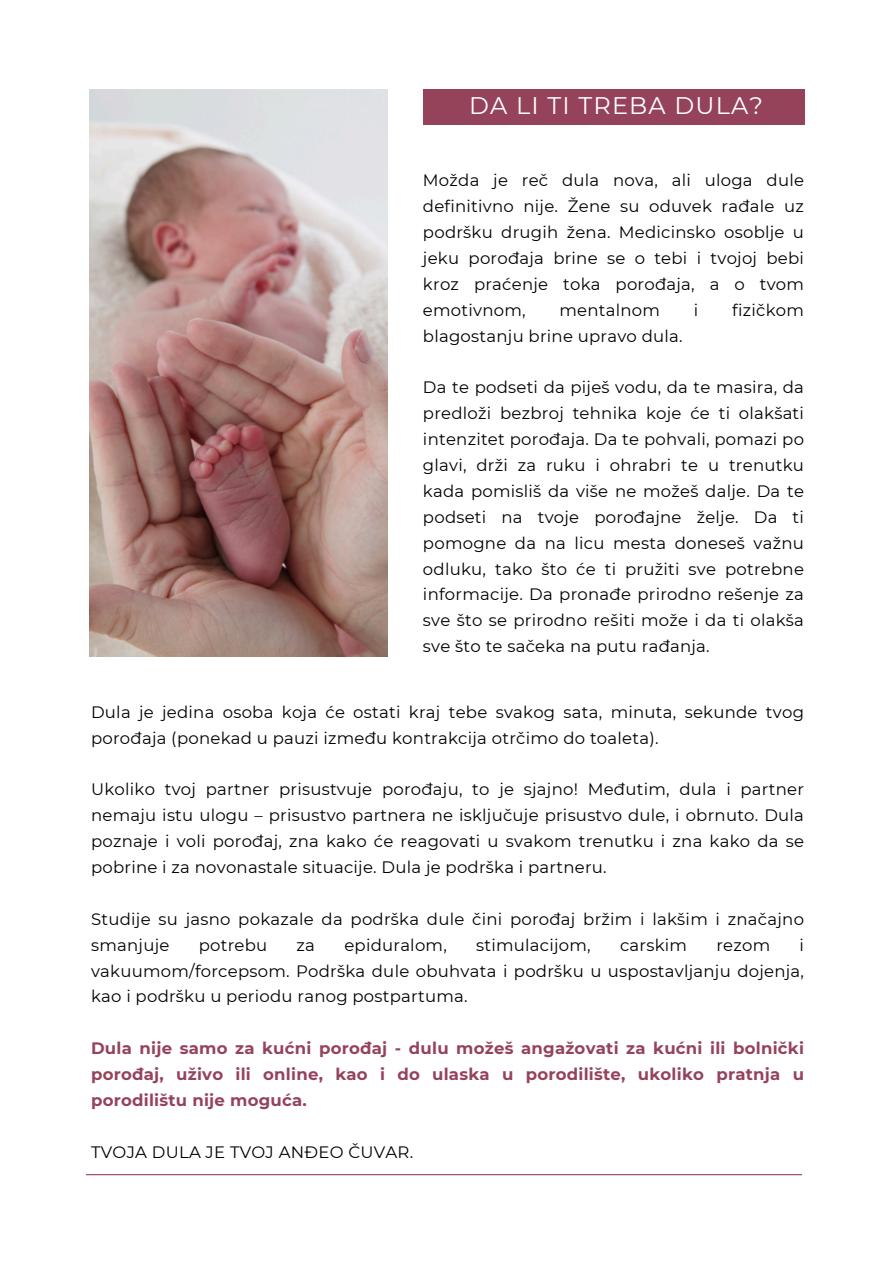
<style>
.page{position:relative;width:894px;height:1264px;background:#fff}
.page>*{position:absolute;margin:0;border:0;box-sizing:border-box;transform-origin:0 0}
.t1{font:24px "Montserrat";letter-spacing:.05em;color:#fff}
.t2{font:16.5px/25.8px "Montserrat";letter-spacing:.015em;color:#000;text-align:justify}
.t3{font:700 16.5px/25.8px "Montserrat";letter-spacing:.015em;color:#95435b;text-align:justify}
</style>
<div class="page">
<div style="left:423px;top:89px;width:381px;height:36px;background:#95435b"></div>
<hr style="left:86px;top:1174px;width:715px;height:1px;background:#95435b">
<img style="left:89px;top:89px;width:298px;height:567px">
<h1 class="t1" style="left:469px;top:91px;width:295px">DA LI TI TREBA DULA?</h1>
<p class="t2" style="left:423px;top:167px;width:382px">Možda je reč dula nova, ali uloga dule definitivno nije. Žene su oduvek rađale uz podršku drugih žena. Medicinsko osoblje u jeku porođaja brine se o tebi i tvojoj bebi kroz praćenje toka porođaja, a o tvom emotivnom,</p>
<p class="t2" style="left:559px;top:297px;width:102px">mentalnom</p>
<p class="t2" style="left:693px;top:297px;width:6px">i</p>
<p class="t2" style="left:732px;top:297px;width:73px">fizičkom</p>
<p class="t2" style="left:423px;top:323px;width:261px">blagostanju brine upravo dula.</p>
<p class="t2" style="left:423px;top:374px;width:382px">Da te podseti da piješ vodu, da te masira, da predloži bezbroj tehnika koje će ti olakšati intenzitet porođaja. Da te pohvali, pomazi po glavi, drži za ruku i ohrabri te u trenutku kada pomisliš da više ne možeš dalje. Da te podseti na tvoje porođajne želje. Da ti pomogne da na licu mesta doneseš važnu odluku, tako što će ti pružiti sve potrebne informacije. Da pronađe prirodno rešenje za sve što se prirodno rešiti može i da ti olakša sve što te sačeka na putu rađanja.</p>
<p class="t2" style="left:91px;top:699px;width:714px">Dula je jedina osoba koja će ostati kraj tebe svakog sata, minuta, sekunde tvog porođaja (ponekad u pauzi između kontrakcija otrčimo do toaleta).</p>
<p class="t2" style="left:91px;top:776px;width:714px">Ukoliko tvoj partner prisustvuje porođaju, to je sjajno! Međutim, dula i partner nemaju istu ulogu – prisustvo partnera ne isključuje prisustvo dule, i obrnuto. Dula poznaje i voli porođaj, zna kako će reagovati u svakom trenutku i zna kako da se pobrine i za novonastale situacije. Dula je podrška i partneru.</p>
<p class="t2" style="left:91px;top:906px;width:714px">Studije su jasno pokazale da podrška dule čini porođaj bržim i lakšim i značajno smanjuje</p>
<p class="t2" style="left:199px;top:931px;width:70px">potrebu</p>
<p class="t2" style="left:296px;top:931px;width:20px">za</p>
<p class="t2" style="left:344px;top:931px;width:104px">epiduralom,</p>
<p class="t2" style="left:476px;top:931px;width:116px">stimulacijom,</p>
<p class="t2" style="left:620px;top:931px;width:69px">carskim</p>
<p class="t2" style="left:716px;top:931px;width:55px">rezom</p>
<p class="t2" style="left:91px;top:931px;width:714px;text-indent:708px">i vakuumom/forcepsom. Podrška dule obuhvata i podršku u uspostavljanju dojenja, kao i podršku u periodu ranog postpartuma.</p>
<h3 class="t3" style="left:91px;top:1035px;width:714px">Dula nije samo za kućni porođaj - dulu možeš angažovati za kućni ili bolnički porođaj, uživo ili online, kao i do ulaska u porodilište, ukoliko pratnja u porodilištu nije moguća.</h3>
<h2 class="t2" style="left:91px;top:1138px;width:323px">TVOJA DULA JE TVOJ ANĐEO ČUVAR.</h2>
</div>
